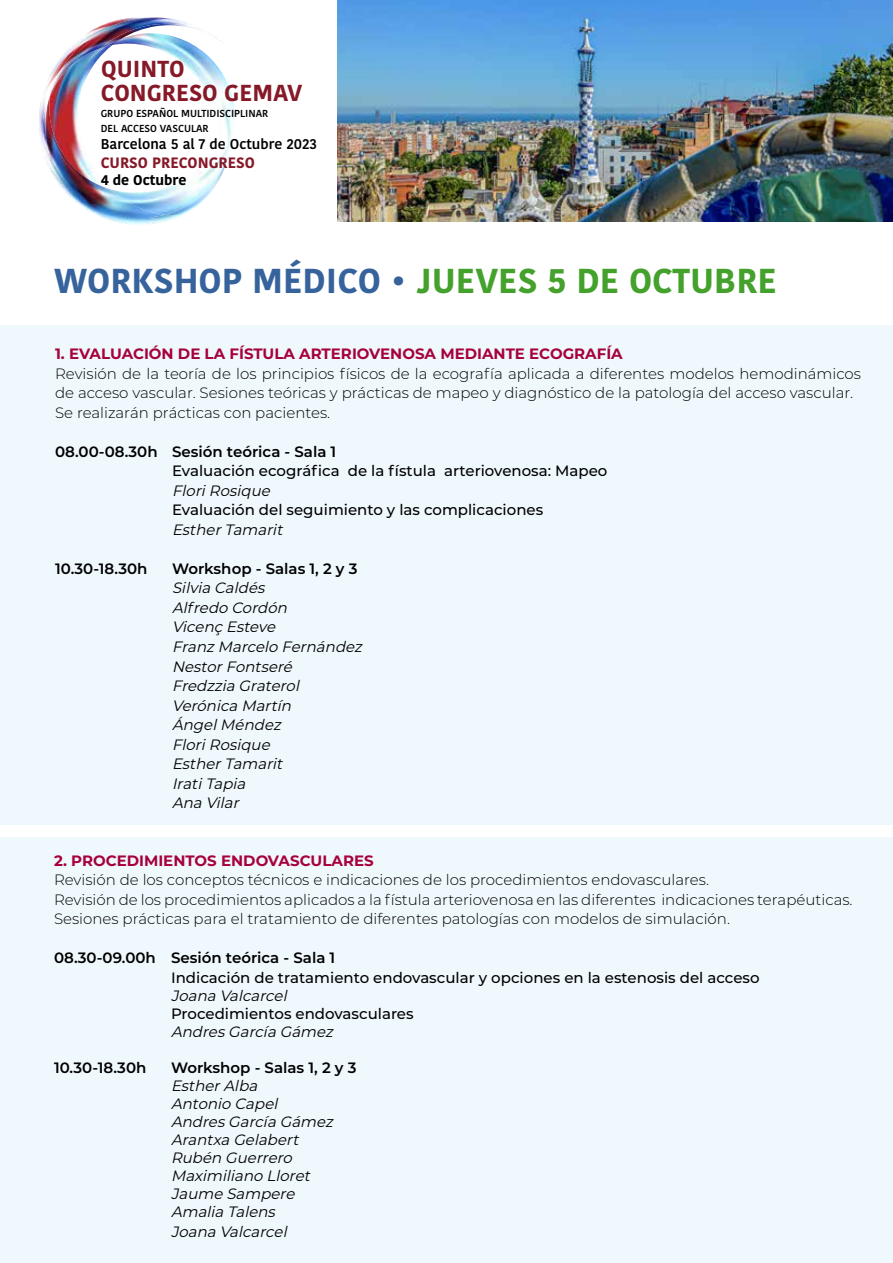
<style>
.page{position:relative;width:893px;height:1263px;background:#fff}
.page>*{position:absolute;margin:0;border:0;box-sizing:border-box;transform-origin:0 0}
.t1{font:700 34.5px "Kohinoor Devanagari";color:#44a12b}
.t2{font:700 23.1px/24px "Kohinoor Devanagari";color:#861928}
.t3{font:300 15px/19.5px "Montserrat";color:#000}
.t4{font:italic 15px/19.5px "Montserrat";color:#000}
.t5{font:500 15px "Montserrat";color:#000}
.t6{font:600 15px "Montserrat";color:#000}
.t7{font:700 15px "Montserrat";color:#a6003d}
.t8{font:700 15px "Kohinoor Devanagari";color:#861928}
.t9{font:600 14.25px "Kohinoor Devanagari";color:#000}
.t10{font:700 14.1px "Kohinoor Devanagari";color:#000}
.t11{font:600 10.2px/15.8px "Kohinoor Devanagari";color:#000}
.s1{color:#37639d}
</style>
<div class="page">
<img style="left:337px;top:0;width:556px;height:221px">
<img style="left:45px;top:157px;width:119px;height:68px">
<img style="left:39px;top:76px;width:45px;height:81px">
<img style="left:50px;top:18px;width:131px;height:75px">
<img style="left:112px;top:61px;width:123px;height:86px">
<img style="left:211px;top:120px;width:18px;height:36px">
<img style="left:150px;top:215px;width:14px;height:6px">
<img style="left:164px;top:156px;width:64px;height:66px">
<img style="left:88px;top:25px;width:134px;height:36px">
<img style="left:101px;top:24px;width:84px;height:24px">
<div style="left:0;top:325px;width:893px;height:500px;background:#eff8fd"></div>
<div style="left:0;top:838px;width:893px;height:425px;background:#eff8fd"></div>
<h2 class="t2" style="left:101px;top:57px;width:203px">QUINTO<br>CONGRESO GEMAV</h2>
<p class="t11" style="left:101px;top:105px;width:169px">GRUPO ESPAÑOL MULTIDISCIPLINAR<br>DEL ACCESO VASCULAR</p>
<p class="t9" style="left:101px;top:136px;width:218px">Barcelona 5 al 7 de Octubre 2023</p>
<p class="t8" style="left:101px;top:150px;width:156px">CURSO PRECONGRESO</p>
<p class="t10" style="left:101px;top:167px;width:87px">4 de Octubre</p>
<h1 class="t1" style="left:54px;top:250px;width:724px"><span class="s1">WORKSHOP MÉDICO •</span> JUEVES 5 DE OCTUBRE</h1>
<p class="t7" style="left:55px;top:343px;width:569px">1. EVALUACIÓN DE LA FÍSTULA ARTERIOVENOSA MEDIANTE ECOGRAFÍA</p>
<p class="t3" style="left:55px;top:363px;width:807px">Revisión de la teoría de los principios físicos de la ecografía aplicada a diferentes modelos hemodinámicos de acceso vascular. Sesiones teóricas y prácticas de mapeo y diagnóstico de la patología del acceso vascular.<br>Se realizarán prácticas con pacientes.</p>
<p class="t6" style="left:55px;top:441px;width:283px">08.00-08.30h Sesión teórica - Sala 1</p>
<p class="t5" style="left:172px;top:461px;width:437px">Evaluación ecográfica de la fístula arteriovenosa: Mapeo</p>
<p class="t4" style="left:172px;top:480px;width:103px">FloriRosique</p>
<p class="t5" style="left:172px;top:500px;width:373px">Evaluación del seguimiento y las complicaciones</p>
<p class="t4" style="left:172px;top:519px;width:116px">EstherTamarit</p>
<p class="t6" style="left:55px;top:558px;width:94px">10.30-18.30h</p>
<p class="t6" style="left:172px;top:558px;width:187px">Workshop - Salas 1, 2 y 3</p>
<p class="t4" style="left:172px;top:578px;width:195px">Silvia Caldés<br>Alfredo Cordón<br>Vicenç Esteve<br>FranzMarcelo Fernández<br>NestorFontseré<br>Fredzzia Graterol<br>Verónica Martín<br>ÁngelMéndez<br>FloriRosique<br>EstherTamarit<br>IratiTapia<br>Ana Vilar</p>
<p class="t7" style="left:54px;top:850px;width:321px">2. PROCEDIMIENTOS ENDOVASCULARES</p>
<p class="t3" style="left:54px;top:870px;width:800px">Revisión de los conceptos técnicos e indicaciones de los procedimientos endovasculares.<br>Revisión de los procedimientos aplicados a la fístula arteriovenosa en las diferentes indicaciones terapéuticas.<br>Sesiones prácticas para el tratamiento de diferentes patologías con modelos de simulación.</p>
<p class="t6" style="left:54px;top:947px;width:283px">08.30-09.00h Sesión teórica - Sala 1</p>
<p class="t5" style="left:171px;top:967px;width:590px">Indicación de tratamiento endovascular y opciones en la estenosis del acceso</p>
<p class="t4" style="left:171px;top:985px;width:121px">Joana Valcarcel</p>
<p class="t5" style="left:171px;top:1003px;width:244px">Procedimientos endovasculares</p>
<p class="t4" style="left:171px;top:1021px;width:167px">AndresGarcía Gámez</p>
<p class="t6" style="left:54px;top:1057px;width:94px">10.30-18.30h</p>
<p class="t6" style="left:171px;top:1057px;width:187px">Workshop - Salas 1, 2 y 3</p>
<p class="t4" style="left:171px;top:1076px;width:167px;line-height:18px">EstherAlba<br>Antonio Capel<br>AndresGarcía Gámez<br>Arantxa Gelabert<br>Rubén Guerrero<br>Maximiliano Lloret<br>Jaume Sampere<br>Amalia Talens</p>
<p class="t4" style="left:171px;top:1221px;width:121px">Joana Valcarcel</p>
</div>
